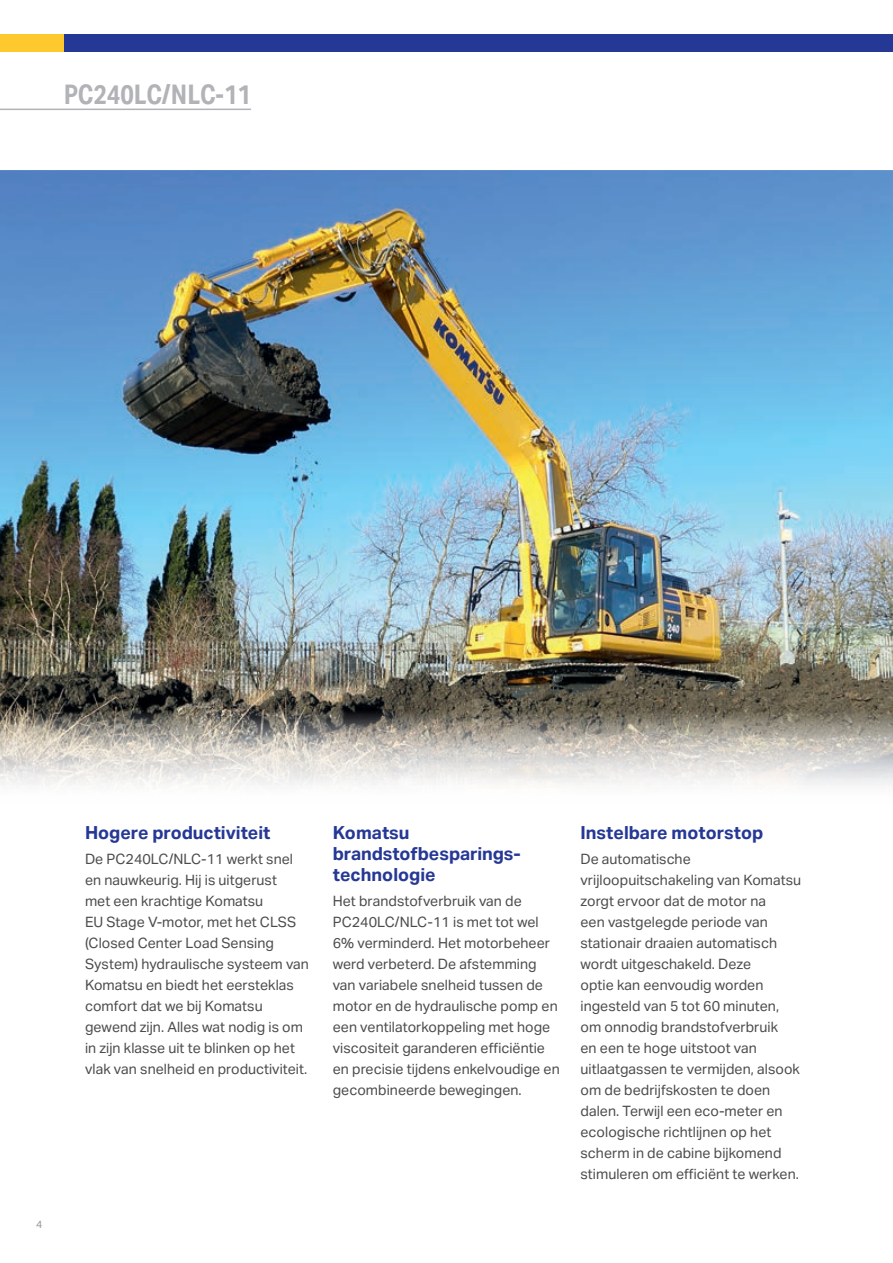
<style>
.page{position:relative;width:893px;height:1263px;background:#fff}
.page>*{position:absolute;margin:0;border:0;box-sizing:border-box;transform-origin:0 0}
.t1{font:700 27px "Aktiv Grotesk Cd";color:#b2b3b7}
.t2{font:700 18px/21px "Aktiv Grotesk";color:#263895}
.t3{font:14.25px/21px "Aktiv Grotesk";color:#4b4c4d}
.t4{font:10.5px "Aktiv Grotesk";color:#939598}
</style>
<div class="page">
<img style="left:0;top:170px;width:893px;height:616px">
<hr style="left:0;top:109px;width:251px;height:1px;background:#b2b3b7">
<div style="left:0;top:34px;width:143px;height:17px;background:#fec92d"></div>
<div style="left:64px;top:34px;width:829px;height:17px;background:#263895"></div>
<h1 class="t1" style="left:64px;top:79px;width:189px">PC240LC/NLC-11</h1>
<p class="t4" style="left:36px;top:1218px;width:8px">4</p>
<p class="t2" style="left:85px;top:822px;width:187px">Hogere productiviteit</p>
<p class="t3" style="left:85px;top:849px;width:226px">De PC240LC/NLC-11 werkt snel en nauwkeurig. Hij is uitgerust<br>met een krachtige Komatsu<br>EU Stage V-motor, met het CLSS (Closed Center Load Sensing<br>System) hydraulische systeem van<br>Komatsu en biedt het eersteklas comfort dat we bij Komatsu gewend zijn. Alles wat nodig is om in zijn klasse uit te blinken op het vlak van snelheid en productiviteit.</p>
<p class="t2" style="left:333px;top:822px;width:190px">Komatsu brandstofbesparings&shy;technologie</p>
<p class="t3" style="left:333px;top:891px;width:229px">Het brandstofverbruik van de<br>PC240LC/NLC-11 is met tot wel<br>6% verminderd. Het motorbeheer werd verbeterd. De afstemming van variabele snelheid tussen de motor en de hydraulische pomp en een ventilatorkoppeling met hoge viscositeit garanderen efficiëntie en precisie tijdens enkelvoudige en gecombineerde bewegingen.</p>
<p class="t2" style="left:580px;top:822px;width:184px">Instelbare motorstop</p>
<p class="t3" style="left:580px;top:849px;width:222px">De automatische vrijloopuitschakeling van Komatsu zorgt ervoor dat de motor na<br>een vastgelegde periode van stationair draaien automatisch wordt uitgeschakeld. Deze<br>optie kan eenvoudig worden ingesteld van 5 tot 60 minuten, om onnodig brandstofverbruik<br>en een te hoge uitstoot van uitlaatgassen te vermijden, alsook om de bedrijfskosten te doen dalen. Terwijl een eco-meter en ecologische richtlijnen op het scherm in de cabine bijkomend stimuleren om efficiënt te werken.</p>
</div>
